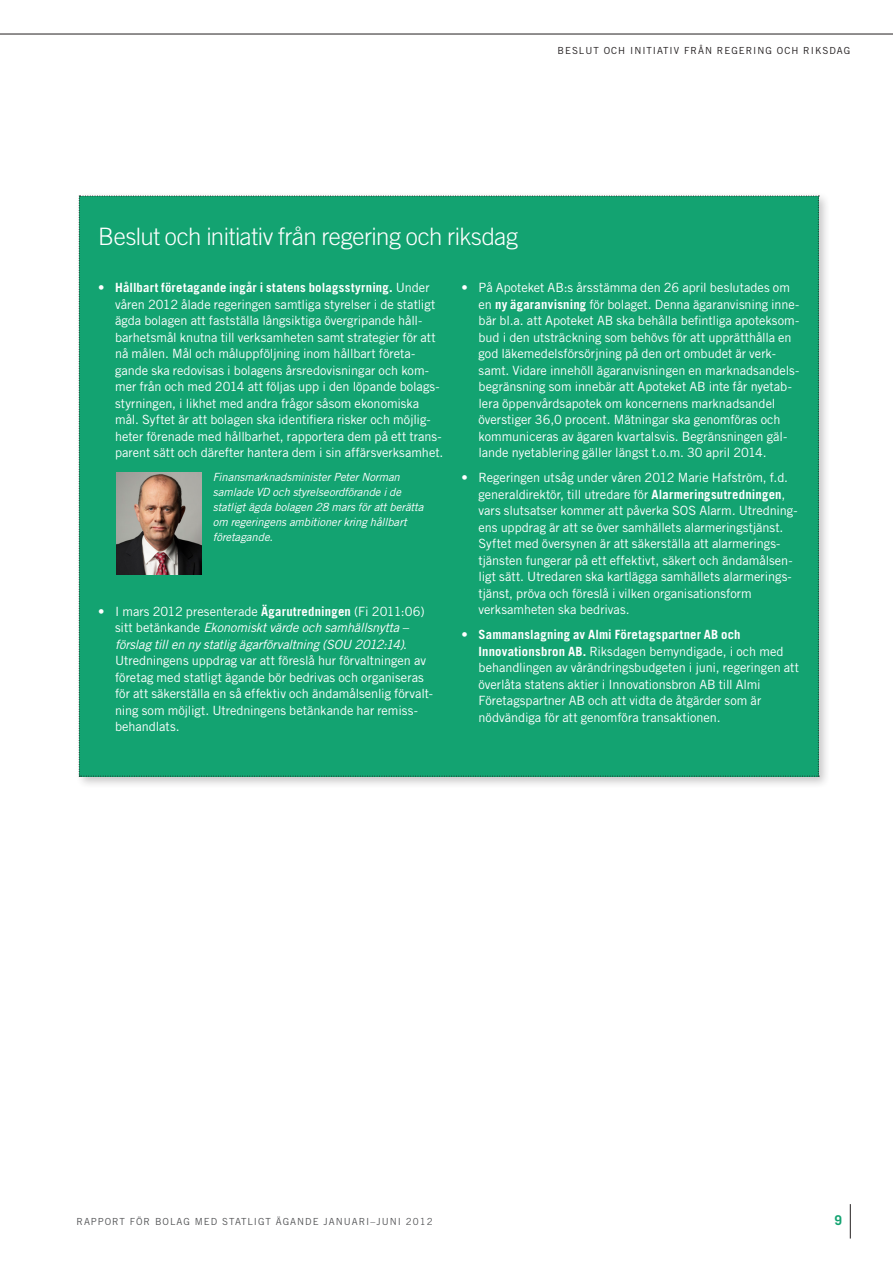
<style>
.page{position:relative;width:893px;height:1263px;background:#fff}
.page>*{position:absolute;margin:0;border:0;box-sizing:border-box;transform-origin:0 0}
._00_Huvudrubrik_nivå{font:300 24px "Trade Gothic LT Std";letter-spacing:-.015em;color:#fff}
.t1{font:700 13.5px "Trade Gothic LT Std";color:#13a371}
._12_Faktabröd{font:12.75px/16.5px "Trade Gothic LT Std";color:#fff}
._12_Faktabröd-2{font:italic 11.25px/15px "Trade Gothic LT Std";letter-spacing:-.005em;color:#fff}
.t2{font:9.75px "Trade Gothic LT Std";letter-spacing:.1em;color:#57585a}
._08_Vinjett{font:9.75px "Trade Gothic LT Std";letter-spacing:.1em;color:#231f20}
.s1{font-weight:700}
.s2{font-style:italic}
</style>
<div class="page">
<hr style="left:0;top:34px;width:893px;height:1px;background:#231f20">
<div style="left:75px;top:192px;width:755px;height:596px;background:#231f20;opacity:.25"></div>
<div style="left:79px;top:196px;width:740px;height:581px;background:#13a371"></div>
<hr style="left:850px;top:1204px;width:1px;height:34px;background:#231f20">
<img style="left:116px;top:472px;width:86px;height:102px">
<p class="_08_Vinjett" style="left:558px;top:45px;width:294px">BESLUT OCH INITIATIV FRÅN REGERING OCH RIKSDAG</p>
<p class="_00_Huvudrubrik_nivå" style="left:98px;top:222px;width:422px">Beslut och initiativ från regering och riksdag</p>
<p class="_12_Faktabröd" style="left:115px;top:279px;width:330px;text-indent:-17px">• <span class="s1">Hållbart företagande ingår i statens bolagsstyrning.</span> Under våren 2012 ålade regeringen samtliga styrelser i de statligt ägda bolagen att fastställa långsiktiga övergripande håll&shy;barhetsmål knutna till verksamheten samt strategier för att nå målen. Mål och måluppföljning inom hållbart företa&shy;gande ska redovisas i bolagens årsredovisningar och kom&shy;mer från och med 2014 att följas upp i den löpande bolags&shy;styrningen, i likhet med andra frågor såsom ekonomiska mål. Syftet är att bolagen ska identifiera risker och möjlig&shy;heter förenade med hållbarhet, rapportera dem på ett trans&shy;parent sätt och därefter hantera dem i sin affärsverksamhet.</p>
<p class="_12_Faktabröd-2" style="left:213px;top:469px;width:212px">Finansmarknadsminister Peter Norman samlade VD och styrelseordförande i de statligt ägda bolagen 28 mars för att berätta om regeringens ambitioner kring hållbart företagande.</p>
<p class="_12_Faktabröd" style="left:115px;top:603px;width:319px;text-indent:-17px">• I mars 2012 presenterade <span class="s1">Ägarutredningen</span> (Fi 2011:06) sitt betänkande <span class="s2">Ekonomiskt värde och samhällsnytta – förslag till en ny statlig ägarförvaltning (SOU 2012:14)</span>.<br>Utredningens uppdrag var att föreslå hur förvaltningen av företag med statligt ägande bör bedrivas och organiseras för att säkerställa en så effektiv och ändamålsenlig förvalt&shy;ning som möjligt. Utredningens betänkande har remiss&shy;behandlats.</p>
<p class="_12_Faktabröd" style="left:478px;top:279px;width:322px;text-indent:-17px">• På Apoteket AB:s årsstämma den 26 april beslutades om en <span class="s1">ny ägaranvisning</span> för bolaget. Denna ägaranvisning inne&shy;bär bl.a. att Apoteket AB ska behålla befintliga apoteksom&shy;bud i den utsträckning som behövs för att upprätthålla en god läkemedelsförsörjning på den ort ombudet är verk&shy;samt. Vidare innehöll ägaranvisningen en marknadsandels&shy;begränsning som innebär att Apoteket AB inte får nyetab&shy;lera öppenvårdsapotek om koncernens marknadsandel överstiger 36,0 procent. Mätningar ska genomföras och kommuniceras av ägaren kvartalsvis. Begränsningen gäl&shy;lande nyetablering gäller längst t.o.m. 30 april 2014.</p>
<p class="_12_Faktabröd" style="left:478px;top:469px;width:321px;text-indent:-17px">• Regeringen utsåg under våren 2012 Marie Hafström, f.d. generaldirektör, till utredare för <span class="s1">Alarmeringsutredningen</span>, vars slutsatser kommer att påverka SOS Alarm<span class="s2">.</span> Utredning&shy;ens uppdrag är att se över samhällets alarmeringstjänst.<br>Syftet med översynen är att säkerställa att alarmerings&shy;tjänsten fungerar på ett effektivt, säkert och ändamålsen&shy;ligt sätt. Utredaren ska kartlägga samhällets alarmerings&shy;tjänst, pröva och föreslå i vilken organisationsform verksamheten ska bedrivas.</p>
<p class="_12_Faktabröd" style="left:478px;top:626px;width:322px;text-indent:-17px">• <span class="s1">Sammanslagning av Almi Företagspartner AB och Innovationsbron AB.</span> Riksdagen bemyndigade, i och med behandlingen av vårändringsbudgeten i juni, regeringen att överlåta statens aktier i Innovationsbron AB till Almi Företagspartner AB och att vidta de åtgärder som är nödvändiga för att genomföra transaktionen.</p>
<p class="t2" style="left:77px;top:1215px;width:358px">RAPPORT FÖR BOLAG MED STATLIGT ÄGANDE JANUARI–JUNI 2012</p>
<p class="t1" style="left:834px;top:1211px;width:9px">9</p>
</div>
